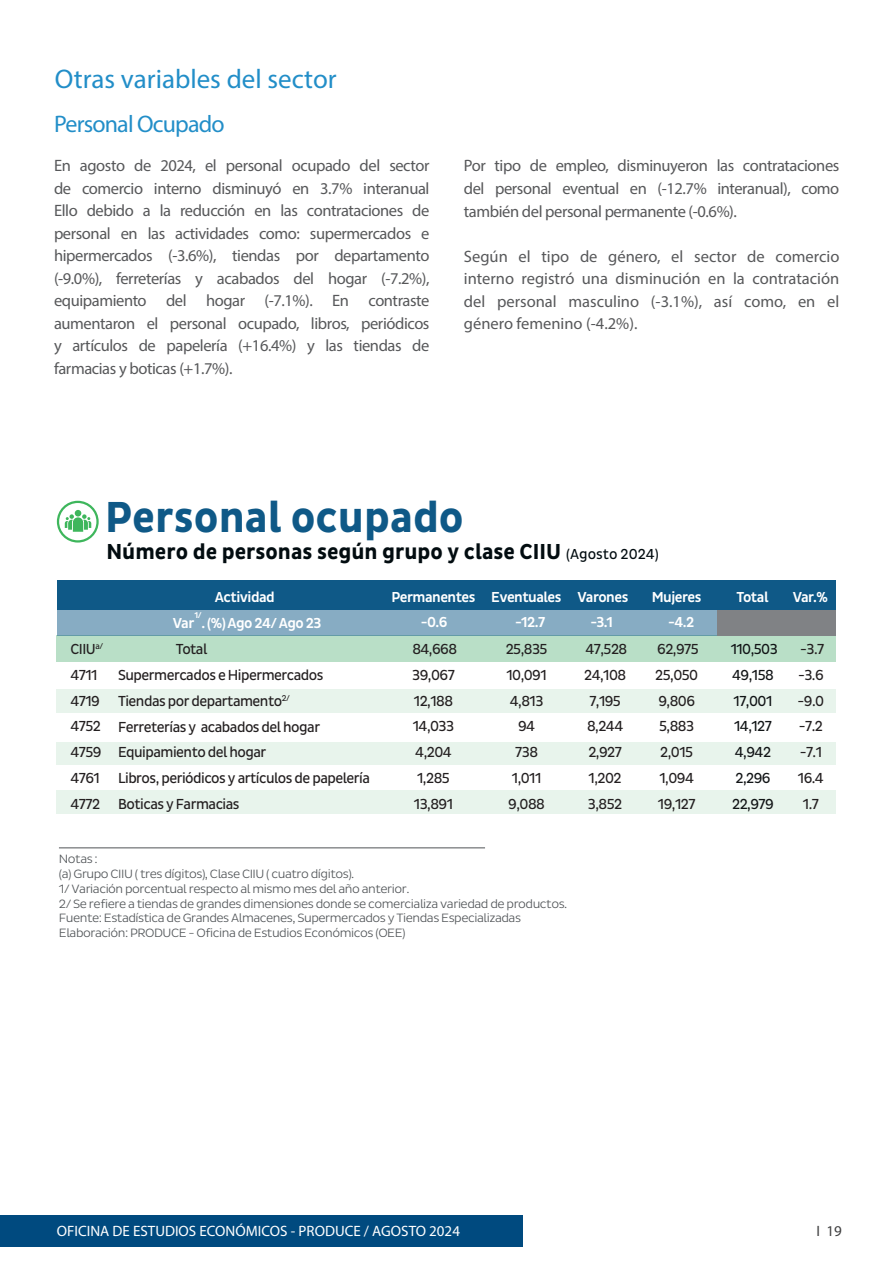
<style>
.page{position:relative;width:893px;height:1263px;background:#fff}
.page>*{position:absolute;margin:0;border:0;box-sizing:border-box;transform-origin:0 0}
.t1{font:700 44.25px "Pluto Sans Cond";color:#0f5987}
.t2{font:27px "Myriad Pro";color:#228ec8}
.t3{font:24px "Myriad Pro";letter-spacing:-.035em;color:#228ec8}
.t4{font:700 22.05px "Pluto Sans Cond";color:#020c10}
.t5{font:16.5px/22.5px "Myriad Pro";letter-spacing:-.025em;color:#57585a;text-align:justify}
.t6{font:15px "Myriad Pro";color:#fff}
.t7{font:15px "Myriad Pro";color:#3e3e3f}
.t8{font:14.85px/25.8px "Pluto Sans Cond";letter-spacing:-.035em;color:#231f20;text-align:center}
.t9{font:14.85px/25.8px "Pluto Sans Cond";letter-spacing:-.035em;color:#111416}
.t10{font:500 14.7px "Pluto Sans Cond";letter-spacing:-.035em;color:#fff}
.t11{font:300 12.3px/14.7px "Pluto Sans Cond";letter-spacing:-.035em;color:#505457;scale:1.09 1}
.t12{font:500 8.55px "Pluto Sans Cond";color:#fff}
.s1{font-weight:400;font-size:14.7px}
</style>
<div class="page">
<div style="left:0;top:1215px;width:522px;height:32px;background:#004a7f"></div>
<hr style="left:59px;top:847px;width:426px;height:1px;background:#505457">
<div style="left:57px;top:501px;width:42px;height:41px;border:2px solid #3eb65c;border-radius:50%"></div>
<div style="left:57px;top:636px;width:779px;height:26px;background:#b9dfc7"></div>
<div style="left:57px;top:610px;width:779px;height:26px;background:#87acc3"></div>
<div style="left:57px;top:689px;width:779px;height:23px;background:#e8f4ec"></div>
<div style="left:57px;top:742px;width:779px;height:22px;background:#e8f4ec"></div>
<div style="left:57px;top:791px;width:779px;height:22px;background:#e8f4ec"></div>
<div style="left:57px;top:580px;width:779px;height:30px;background:#0f5987"></div>
<svg style="left:65px;top:510px;width:26px;height:22px"></svg>
<div style="left:717px;top:610px;width:119px;height:26px;background:#808285"></div>
<p class="t2" style="left:55px;top:62px;width:283px">Otras variables del sector</p>
<p class="t3" style="left:54px;top:109px;width:172px">Personal Ocupado</p>
<p class="t5" style="left:54px;top:154px;width:377px">En agosto de 2024, el personal ocupado del sector de comercio interno disminuyó en 3.7% interanual Ello debido a la reducción en las contrataciones de personal en las actividades como: supermercados e hipermercados (-3.6%), tiendas por departamento (-9.0%), ferreterías y acabados del hogar (-7.2%), equipamiento del hogar (-7.1%). En contraste aumentaron el personal ocupado, libros, periódicos y artículos de papelería (+16.4%) y las tiendas de farmacias y boticas (+1.7%).</p>
<p class="t5" style="left:464px;top:154px;width:377px">Por tipo de empleo, disminuyeron las contrataciones del personal eventual en (-12.7% interanual), como también del personal permanente (-0.6%).</p>
<p class="t5" style="left:464px;top:244px;width:377px">Según el tipo de género, el sector de comercio interno registró una disminución en la contratación del personal masculino (-3.1%), así como, en el género femenino (-4.2%).</p>
<p class="t1" style="left:105px;top:491px;width:360px">Personal ocupado</p>
<p class="t4" style="left:106px;top:539px;width:554px">Número de personas según grupo y clase CIIU <span class="s1">(Agosto 2024)</span></p>
<p class="t10" style="left:215px;top:588px;width:61px">Actividad</p>
<p class="t10" style="left:391px;top:588px;width:86px">Permanentes</p>
<p class="t10" style="left:491px;top:588px;width:139px">Eventuales Varones</p>
<p class="t10" style="left:652px;top:588px;width:51px">Mujeres</p>
<p class="t8" style="left:70px;top:636px;width:34px;text-align:left">CIIU<sup>a/<br></sup>4711<br>4719<br>4752<br>4759<br>4761<br>4772</p>
<p class="t12" style="left:194px;top:610px;width:9px">1/</p>
<p class="t10" style="left:201px;top:615px;width:122px">. (%) Ago 24/ Ago 23</p>
<p class="t10" style="left:173px;top:615px;width:23px">Var</p>
<p class="t10" style="left:421px;top:614px;width:28px">-0.6</p>
<p class="t10" style="left:515px;top:614px;width:32px">-12.7</p>
<p class="t10" style="left:590px;top:614px;width:24px">-3.1</p>
<p class="t10" style="left:668px;top:614px;width:28px">-4.2</p>
<p class="t8" style="left:176px;top:636px;width:33px">Total</p>
<p class="t8" style="left:584px;top:636px;width:45px">47,528<br>24,108<br>7,195<br>8,244<br>2,927<br>1,202<br>3,852</p>
<p class="t8" style="left:506px;top:636px;width:43px">25,835<br>10,091<br>4,813<br>94<br>738<br>1,011<br>9,088</p>
<p class="t8" style="left:412px;top:636px;width:46px">84,668<br>39,067<br>12,188<br>14,033<br>4,204<br>1,285<br>13,891</p>
<p class="t8" style="left:118px;top:662px;width:253px;text-align:left">Supermercados e Hipermercados<br>Tiendas por departamento<sup>2/<br></sup>Ferreterías y acabados del hogar<br>Equipamiento del hogar<br>Libros, periódicos y artículos de papelería<br>Boticas y Farmacias</p>
<p class="t8" style="left:655px;top:636px;width:45px">62,975<br>25,050<br>9,806<br>5,883<br>2,015<br>1,094<br>19,127</p>
<p class="t11" style="left:59px;top:852px;width:468px">Notas :<br>(a) Grupo CIIU ( tres dígitos), Clase CIIU ( cuatro dígitos).<br>1/ Variación porcentual respecto al mismo mes del año anterior.<br>2/ Se refiere a tiendas de grandes dimensiones donde se comercializa variedad de productos.<br>Fuente: Estadística de Grandes Almacenes, Supermercados y Tiendas Especializadas Elaboración: PRODUCE - Oficina de Estudios Económicos (OEE)</p>
<p class="t10" style="left:737px;top:588px;width:33px">Total</p>
<p class="t10" style="left:793px;top:588px;width:37px">Var.%</p>
<p class="t9" style="left:731px;top:636px;width:49px">110,503<br>49,158<br>17,001<br>14,127<br>4,942<br>2,296<br>22,979</p>
<p class="t8" style="left:798px;top:636px;width:28px">-3.7 -3.6 -9.0 -7.2 -7.1<br>16.4<br>1.7</p>
<p class="t6" style="left:57px;top:1222px;width:405px">OFICINA DE ESTUDIOS ECONÓMICOS - PRODUCE / AGOSTO 2024</p>
<p class="t7" style="left:816px;top:1222px;width:27px">I 19</p>
</div>
